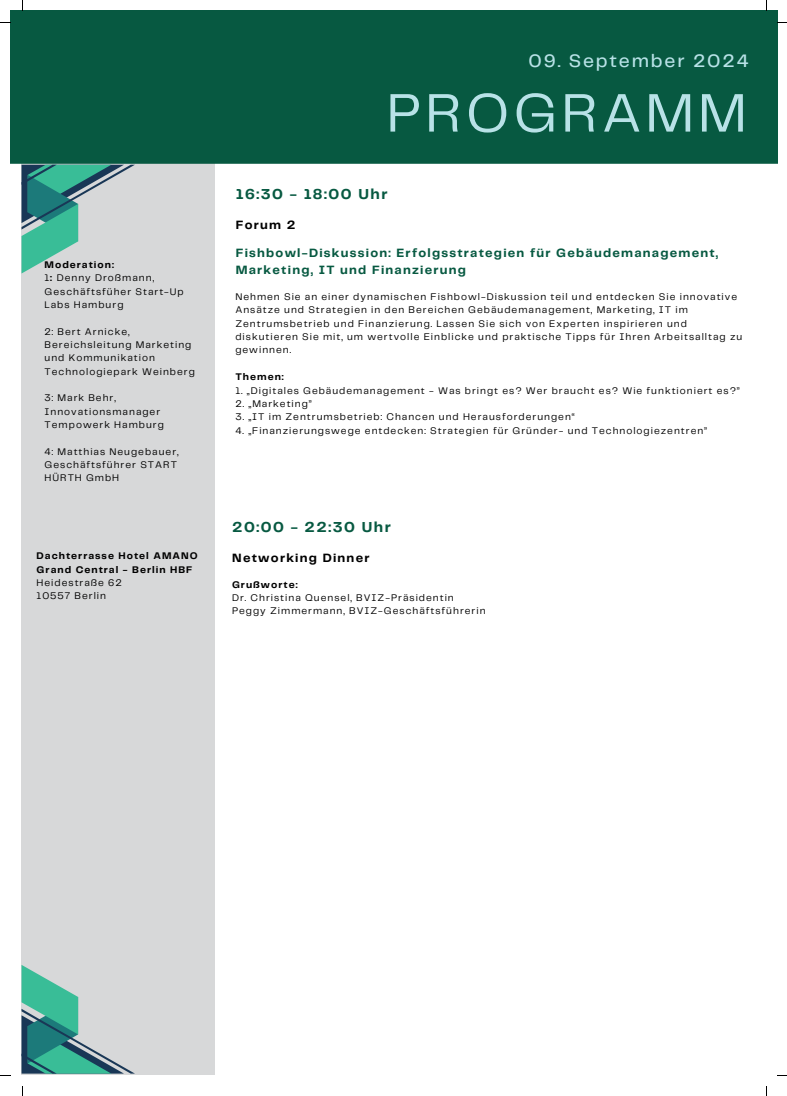
<style>
.page{position:relative;width:787px;height:1096px;background:#fff}
.page>*{position:absolute;margin:0;border:0;box-sizing:border-box;transform-origin:0 0}
.t1{font:56.25px "Telegraf";letter-spacing:.075em;color:#b8e2e7}
.t2{font:500 18.75px "Telegraf";letter-spacing:.1em;color:#b8e2e7}
.t3{font:700 15px "Telegraf";letter-spacing:.1em;color:#075941}
.t4{font:700 12.5px/16.9px "Telegraf";letter-spacing:.1em;color:#075941}
.t5{font:700 12.5px "Telegraf";letter-spacing:.1em;color:#000}
.t6{font:10px/13.4px "Telegraf";letter-spacing:.1em;color:#000}
.t7{font:700 10px/13.4px "Telegraf";letter-spacing:.1em;color:#000}
.s1{font-weight:700}
</style>
<div class="page">
<div style="left:22px;top:151px;width:193px;height:923px;background:#d7d8d9"></div>
<div style="left:10px;top:10px;width:767px;height:154px;background:#075941"></div>
<svg style="left:22px;top:165px;width:113px;height:108px"></svg>
<svg style="left:22px;top:965px;width:112px;height:108px"></svg>
<p class="t6" style="left:45px;top:257px;width:141px"><span class="s1">Moderation:<br></span>1<span class="s1">:</span> Denny Droßmann,<br>Geschäftsfüher Start-Up<br>Labs Hamburg</p>
<p class="t6" style="left:45px;top:324px;width:152px">2: Bert Arnicke,<br>Bereichsleitung Marketing und Kommunikation<br>Technologiepark Weinberg</p>
<p class="t6" style="left:45px;top:391px;width:121px">3: Mark Behr,<br>Innovationsmanager<br>Tempowerk Hamburg</p>
<p class="t6" style="left:45px;top:444px;width:136px">4: Matthias Neugebauer,<br>Geschäftsführer START<br>HÜRTH GmbH</p>
<p class="t7" style="left:37px;top:549px;width:162px">Dachterrasse Hotel AMANO<br>Grand Central - Berlin HBF</p>
<p class="t6" style="left:37px;top:575px;width:87px">Heidestraße 62<br>10557 Berlin</p>
<h2 class="t2" style="left:529px;top:48px;width:221px">09. September 2024</h2>
<h1 class="t1" style="left:387px;top:75px;width:361px">PROGRAMM</h1>
<h3 class="t3" style="left:236px;top:184px;width:153px">16:30 - 18:00 Uhr</h3>
<p class="t5" style="left:236px;top:216px;width:61px">Forum 2</p>
<p class="t4" style="left:236px;top:245px;width:484px">Fishbowl-Diskussion: Erfolgsstrategien für Gebäudemanagement,<br>Marketing, IT und Finanzierung</p>
<p class="t6" style="left:235px;top:289px;width:508px">Nehmen Sie an einer dynamischen Fishbowl-Diskussion teil und entdecken Sie innovative Ansätze und Strategien in den Bereichen Gebäudemanagement, Marketing, IT im Zentrumsbetrieb und Finanzierung. Lassen Sie sich von Experten inspirieren und diskutieren Sie mit, um wertvolle Einblicke und praktische Tipps für Ihren Arbeitsalltag zu gewinnen.</p>
<p class="t7" style="left:235px;top:370px;width:50px">Themen:</p>
<p class="t6" style="left:235px;top:383px;width:506px">1. „Digitales Gebäudemanagement - Was bringt es? Wer braucht es? Wie funktioniert es?”</p>
<p class="t6" style="left:235px;top:396px;width:78px">2. „Marketing”</p>
<p class="t6" style="left:235px;top:410px;width:341px">3. „IT im Zentrumsbetrieb: Chancen und Herausforderungen“</p>
<p class="t6" style="left:235px;top:423px;width:473px">4. „Finanzierungswege entdecken: Strategien für Gründer- und Technologiezentren”</p>
<h3 class="t3" style="left:232px;top:516px;width:160px">20:00 - 22:30 Uhr</h3>
<p class="t5" style="left:232px;top:549px;width:139px">Networking Dinner</p>
<p class="t7" style="left:232px;top:577px;width:67px">Grußworte:</p>
<p class="t6" style="left:232px;top:590px;width:255px">Dr. Christina Quensel, BVIZ-Präsidentin<br>Peggy Zimmermann, BVIZ-Geschäftsführerin</p>
</div>
